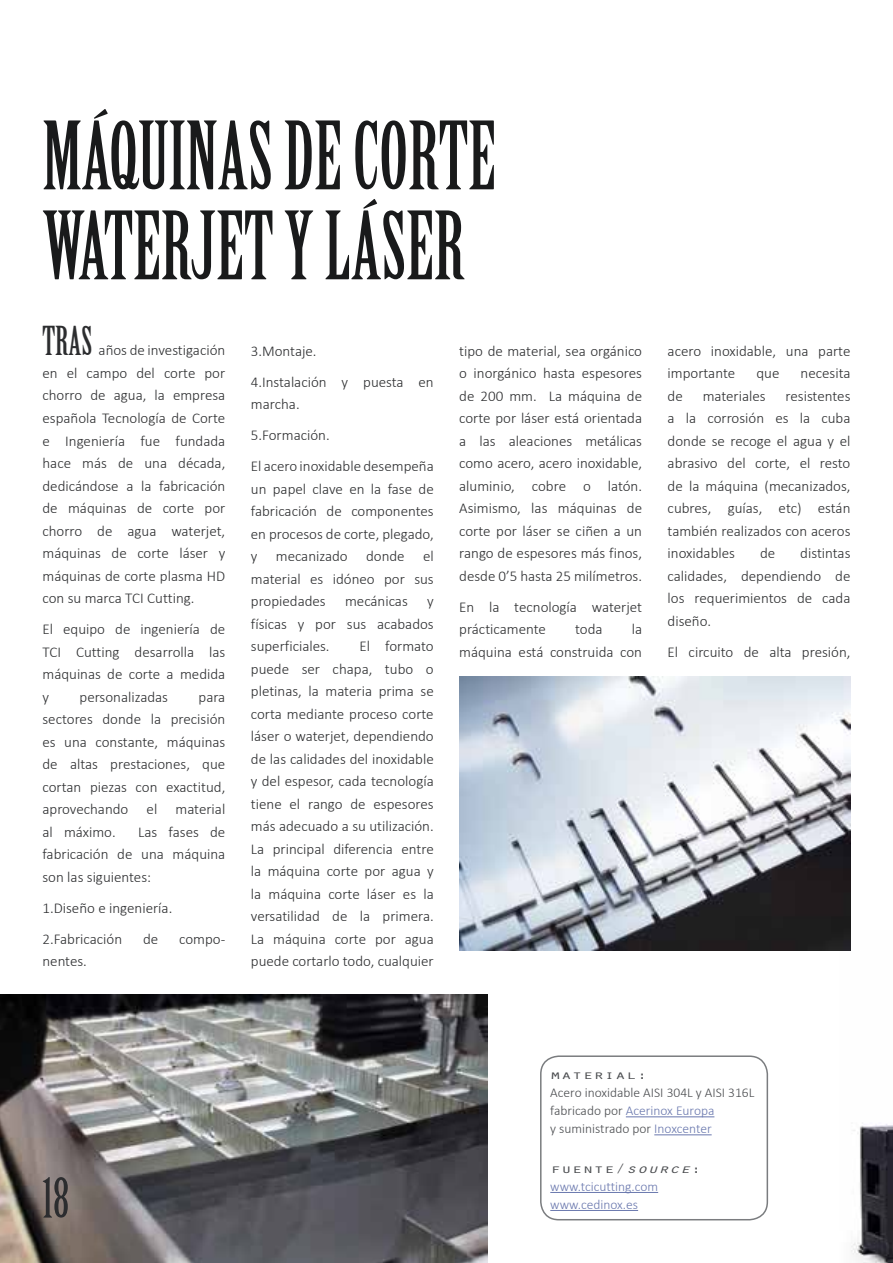
<style>
.page{position:relative;width:893px;height:1263px;background:#fff}
.page>*{position:absolute;margin:0;border:0;box-sizing:border-box;transform-origin:0 0}
.t1{font:91.8px/90px "Birch Std";color:#191a1b}
.t2{font:54px "Birch Std";color:#2c2d2f}
.t3{font:39px "Birch Std";color:#2c2d2f}
.t4{font:300 15px/22.5px "Calibri";color:#2c2d2f;text-align:justify}
.t5{font:300 13.5px/18px "Calibri";color:#4b4d50}
.t6{font:300 13.5px/18px "Calibri";color:#6a78ae}
.t7{font:12.6px "Orator Std";color:#4b4d50;scale:1.43 1}
.s1{color:#6a78ae}
.s2{font-style:italic}
</style>
<div class="page">
<img style="left:840px;top:950px;width:53px;height:313px">
<img style="left:0;top:994px;width:487px;height:269px">
<div style="left:540px;top:1055px;width:228px;height:165px;border:2px solid #595c5f;border-radius:18px"></div>
<hr style="left:626px;top:1116px;width:88px;height:1px;background:#6a78ae">
<hr style="left:654px;top:1134px;width:58px;height:1px;background:#6a78ae">
<hr style="left:550px;top:1192px;width:108px;height:1px;background:#6a78ae">
<hr style="left:550px;top:1210px;width:88px;height:1px;background:#6a78ae">
<img style="left:459px;top:676px;width:392px;height:274px">
<h1 class="t1" style="left:42px;top:113px;width:455px">MÁQUINAS DE CORTE<br>WATERJET Y LÁSER</h1>
<h3 class="t3" style="left:42px;top:319px;width:51px">TRAS</h3>
<p class="t4" style="left:42px;top:339px;width:184px;text-indent:56px">años de investigación en el campo del corte por chorro de agua, la empresa española Tecnología de Corte e Ingeniería fue fundada hace más de una década, dedicándose a la fabricación de máquinas de corte por chorro de agua waterjet, máquinas de corte láser y máquinas de corte plasma HD con su marca TCI Cutting.</p>
<p class="t4" style="left:42px;top:618px;width:184px">El equipo de ingeniería de TCI Cutting desarrolla las máquinas de corte a medida y</p>
<p class="t4" style="left:80px;top:685px;width:90px">personalizadas</p>
<p class="t4" style="left:42px;top:685px;width:184px;text-indent:156px">para sectores donde la precisión es una constante, máquinas de altas prestaciones, que cortan piezas con exactitud, aprovechando el material al máximo.</p>
<p class="t4" style="left:42px;top:820px;width:184px;text-indent:96px">Las fases de fabricación de una máquina son las siguientes:</p>
<p class="t4" style="left:42px;top:892px;width:131px;line-height:31px">1.Diseño e ingeniería.<br>2.Fabricación</p>
<p class="t4" style="left:143px;top:927px;width:17px">de</p>
<p class="t4" style="left:179px;top:927px;width:48px">compo-</p>
<p class="t4" style="left:42px;top:950px;width:46px">nentes.</p>
<p class="t4" style="left:251px;top:335px;width:184px;line-height:31px">3.Montaje.<br>4.Instalación y puesta en</p>
<p class="t4" style="left:251px;top:388px;width:184px;line-height:31px;text-align:left">marcha.<br>5.Formación.<br>El acero inoxidable desempeña</p>
<p class="t4" style="left:251px;top:477px;width:184px">un papel clave en la fase de fabricación de componentes en procesos de corte, plegado, y mecanizado donde el material es idóneo por sus propiedades</p>
<p class="t4" style="left:345px;top:590px;width:64px">mecánicas</p>
<p class="t4" style="left:251px;top:590px;width:184px;text-indent:176px">y físicas y por sus acabados superficiales.</p>
<p class="t4" style="left:251px;top:635px;width:184px;text-indent:109px">El formato puede ser chapa, tubo o pletinas, la materia prima se corta mediante proceso corte láser o waterjet, dependiendo de las calidades del inoxidable y del espesor, cada tecnología tiene el rango de espesores más adecuado a su utilización.<br>La principal diferencia entre la máquina corte por agua y la máquina corte láser es la versatilidad de la primera.<br>La máquina corte por agua puede cortarlo todo, cualquier</p>
<p class="t4" style="left:459px;top:339px;width:184px">tipo de material, sea orgánico o inorgánico hasta espesores de 200 mm. La máquina de corte por láser está orientada a las aleaciones metálicas como acero, acero inoxidable, aluminio, cobre o latón.<br>Asimismo, las máquinas de corte por láser se ciñen a un rango de espesores más finos, desde 0’5 hasta 25 milímetros.</p>
<p class="t4" style="left:459px;top:595px;width:184px">En la tecnología waterjet prácticamente</p>
<p class="t4" style="left:459px;top:618px;width:184px;text-align:right">la<br>máquina está construida con</p>
<p class="t4" style="left:575px;top:618px;width:29px">toda</p>
<p class="t4" style="left:668px;top:339px;width:184px">acero inoxidable, una parte importante</p>
<p class="t4" style="left:756px;top:362px;width:25px">que</p>
<p class="t4" style="left:801px;top:362px;width:51px">necesita</p>
<p class="t4" style="left:668px;top:384px;width:17px">de</p>
<p class="t4" style="left:703px;top:384px;width:65px">materiales</p>
<p class="t4" style="left:668px;top:384px;width:184px;text-indent:118px">resistentes a la corrosión es la cuba donde se recoge el agua y el abrasivo del corte, el resto de la máquina (mecanizados, cubres, guías, etc) están también realizados con aceros inoxidables</p>
<p class="t4" style="left:668px;top:542px;width:184px;text-indent:133px">distintas calidades, dependiendo de los requerimientos de cada diseño.</p>
<p class="t4" style="left:668px;top:640px;width:184px">El circuito de alta presión,</p>
<p class="t4" style="left:760px;top:542px;width:17px">de</p>
<h2 class="t2" style="left:43px;top:1167px;width:28px">18</h2>
<p class="t7" style="left:550px;top:1066px;width:69px">material:</p>
<p class="t5" style="left:550px;top:1083px;width:206px">Acero inoxidable AISI 304L y AISI 316L fabricado por <span class="s1">Acerinox Europa<br></span>y suministrado por <span class="s1">Inoxcenter</span></p>
<p class="t7" style="left:550px;top:1159px;width:107px">fuente/<span class="s2">source</span>:</p>
<p class="t6" style="left:550px;top:1177px;width:109px">www.tcicutting.com www.cedinox.es</p>
</div>
